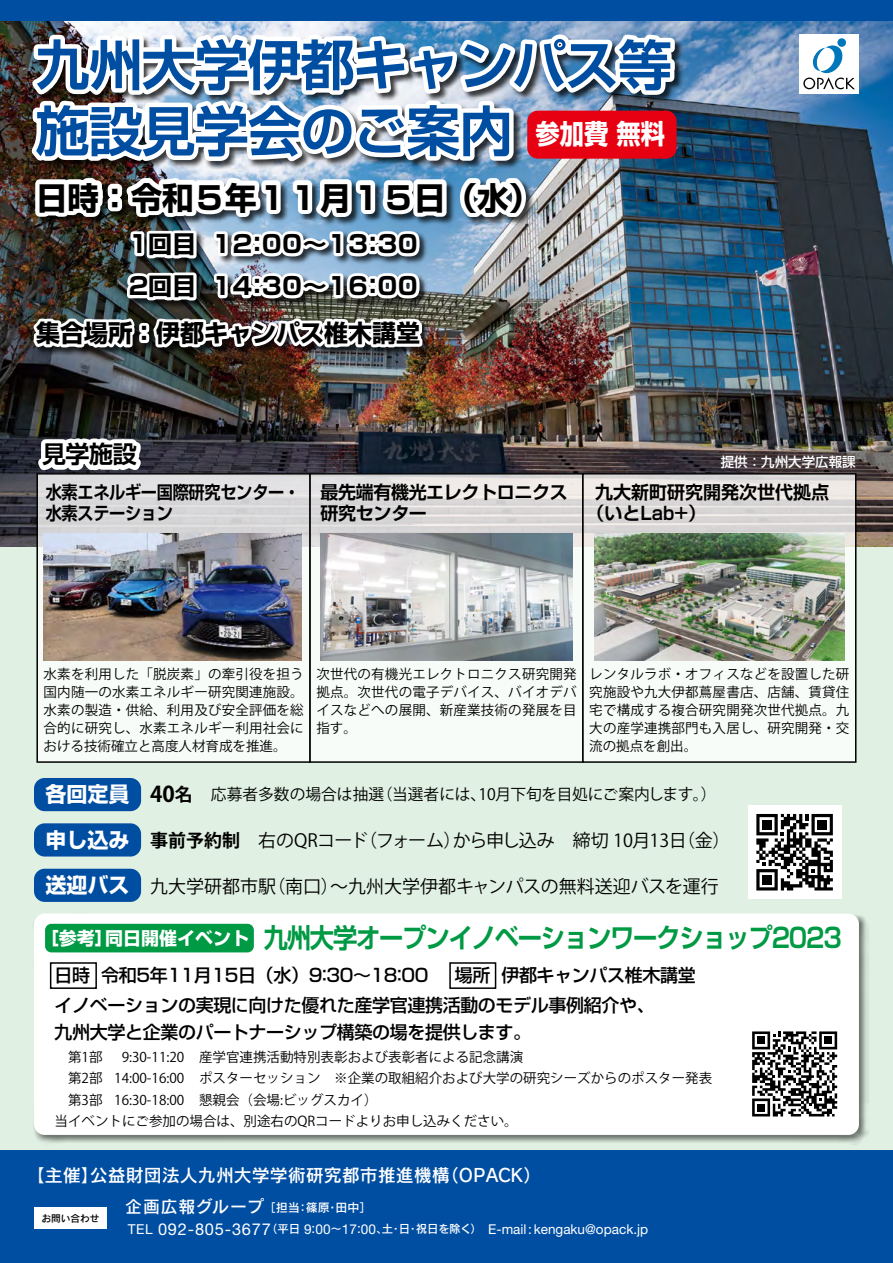
<style>
.page{position:relative;width:893px;height:1263px;background:#fff}
.page>*{position:absolute;margin:0;border:0;box-sizing:border-box;transform-origin:0 0}
.t1{font:700 54px/66px "Shin Go Pro De";letter-spacing:-.02em;color:#004ea2}
.t2{font:700 31.5px "Shin Go Pro";color:#000}
.t3{font:700 27px "Shin Go Pro De";letter-spacing:-.05em;color:#094;scale:.9 1}
.t4{font:700 27px "Shin Go Pro";color:#fff;scale:.9 1}
.t5{font:700 24px "Shin Go Pro";color:#000}
.t6{font:700 24px "Shin Go Pro De";color:#000}
.t7{font:700 21.6px "Koz Go Pr 6 N";color:#000}
.t8{font:700 21px "Shin Go Pro";color:#fff}
.t9{font:500 18px/27px "Shin Go Pro";letter-spacing:-.02em;color:#000}
.t10{font:18px "Koz Go Pr 6 N";color:#000}
.t11{font:18px "Rodin Pro DB";color:#fff}
.t12{font:700 18px/21px "Shin Go Pro De";letter-spacing:-.02em;color:#000;scale:.9 1}
.t13{font:700 18px/21px "Shin Go Pro De";color:#000}
.t14{font:700 18px/21px "Shin Go Pro De";letter-spacing:-.02em;color:#000}
.t15{font:18px "Koz Go Pr 6 N";letter-spacing:-.03em;color:#000}
.t16{font:700 18px "Shin Go Pro";color:#fff}
.t17{font:700 18px "Koz Go Pr 6 N";color:#000}
.t18{font:16.95px "Rodin Pro DB";letter-spacing:.05em;color:#fff}
.t19{font:16.35px "Helvetica Neue";letter-spacing:.05em;color:#fff}
.t20{font:15.75px "Koz Go Pr 6 N";color:#000}
.t21{font:15.75px "Koz Go Pr 6 N";letter-spacing:-.025em;color:#000}
.t22{font:13.65px "Helvetica Neue";color:#fff}
.t23{font:13.5px/18px "Koz Go Pr 6 N";color:#000;text-align:justify}
.t24{font:13.5px "Helvetica Neue";color:#fff}
.t25{font:500 13.5px "Shin Go Pro";color:#fff}
.t26{font:12px "Rodin Pro DB";color:#fff}
.t27{font:11.4px "Rodin Pro DB";color:#fff}
.t28{font:9.75px "Rodin Pro DB";color:#000}
.s1{font-weight:700}
</style>
<div class="page">
<div style="left:0;top:529px;width:893px;height:643px;background:#e0f0e2"></div>
<div style="left:0;top:0;width:893px;height:21px;background:#004ea2"></div>
<div style="left:0;top:1150px;width:893px;height:113px;background:#004ea2"></div>
<img style="left:0;top:21px;width:893px;height:526px">
<img style="left:33px;top:915px;width:836px;height:230px">
<div style="left:34px;top:913px;width:825px;height:222px;background:#fff;border-radius:11px"></div>
<svg style="left:39px;top:476px;width:269px;height:284px;background:#eceeed"></svg>
<div style="left:36px;top:473px;width:275px;height:290px;border:2px solid #000"></div>
<svg style="left:312px;top:476px;width:269px;height:284px;background:#eff0ee"></svg>
<div style="left:309px;top:473px;width:275px;height:290px;border:2px solid #000"></div>
<svg style="left:585px;top:476px;width:268px;height:284px;background:#eff1ee"></svg>
<div style="left:582px;top:473px;width:274px;height:290px;border:2px solid #000"></div>
<svg style="left:30px;top:427px;width:119px;height:54px"></svg>
<img style="left:31px;top:356px;width:403px;height:5px">
<img style="left:23px;top:21px;width:656px;height:335px">
<div style="left:45px;top:924px;width:209px;height:28px;background:#094;border-radius:6px"></div>
<div style="left:527px;top:111px;width:150px;height:48px;background:#e60012;border-radius:11px"></div>
<div style="left:34px;top:823px;width:107px;height:33px;background:#004ea2;border-radius:11px"></div>
<div style="left:34px;top:778px;width:107px;height:33px;background:#004ea2;border-radius:11px"></div>
<div style="left:34px;top:869px;width:107px;height:33px;background:#004ea2;border-radius:11px"></div>
<svg style="left:752px;top:1031px;width:85px;height:85px"></svg>
<div style="left:757px;top:1036px;width:8px;height:8px;background:#000"></div>
<div style="left:824px;top:1036px;width:8px;height:8px;background:#000"></div>
<div style="left:757px;top:1104px;width:8px;height:7px;background:#000"></div>
<div style="left:748px;top:805px;width:93px;height:94px;background:#fff"></div>
<div style="left:50px;top:962px;width:47px;height:27px;border:2px solid #000"></div>
<div style="left:449px;top:962px;width:47px;height:27px;border:2px solid #000"></div>
<img style="left:44px;top:534px;width:258px;height:126px">
<img style="left:594px;top:533px;width:251px;height:127px">
<div style="left:799px;top:34px;width:60px;height:60px;background:#fff"></div>
<div style="left:837px;top:38px;width:9px;height:9px;background:#0076bb;border-radius:50%"></div>
<svg style="left:803px;top:45px;width:52px;height:44px"></svg>
<div style="left:34px;top:1207px;width:73px;height:22px;background:#fff"></div>
<img style="left:320px;top:533px;width:253px;height:127px">
<svg style="left:756px;top:814px;width:77px;height:76px"></svg>
<div style="left:762px;top:820px;width:10px;height:9px;background:#000"></div>
<div style="left:817px;top:820px;width:10px;height:9px;background:#000"></div>
<div style="left:762px;top:875px;width:10px;height:9px;background:#000"></div>
<h1 class="t1" style="left:36px;top:25px;width:638px">九州大学伊都キャンパス等施設見学会のご案内</h1>
<h3 class="t4" style="left:535px;top:112px;width:145px">参加費無料</h3>
<h2 class="t2" style="left:36px;top:173px;width:505px">日時：令和５年１１月１５日（水(</h2>
<h3 class="t5" style="left:129px;top:225px;width:69px">1回目</h3>
<h3 class="t5" style="left:129px;top:267px;width:69px">2回目</h3>
<h3 class="t5" style="left:210px;top:225px;width:212px">１２：００~１３：３０</h3>
<h3 class="t5" style="left:210px;top:267px;width:212px">１４：３０~１６：００</h3>
<h3 class="t5" style="left:36px;top:314px;width:385px">集合場所：伊都キャンパス椎木講堂</h3>
<h3 class="t6" style="left:42px;top:435px;width:96px">見学施設</h3>
<p class="t25" style="left:721px;top:451px;width:136px">提供：九州大学広報課</p>
<h3 class="t12" style="left:46px;top:479px;width:284px">水素エネルギー国際研究センター・水素ステーション</h3>
<h3 class="t14" style="left:320px;top:479px;width:249px">最先端有機光エレクトロニクス研究センター</h3>
<h3 class="t13" style="left:587px;top:479px;width:244px;text-indent:9px">九大新町研究開発次世代拠点（いとLab+(</h3>
<p class="t23" style="left:44px;top:665px;width:262px">水素を利用した「脱炭素」の牽引役を担う国内随一の水素エネルギー研究関連施設。水素の製造・供給、利用及び安全評価を総合的に研究し、水素エネルギー利用社会における技術確立と高度人材育成を推進。</p>
<p class="t23" style="left:316px;top:665px;width:262px">次世代の有機光エレクトロニクス研究開発拠点。次世代の電子デバイス、バイオデバイスなどへの展開、新産業技術の発展を目指す。</p>
<p class="t23" style="left:589px;top:665px;width:262px">レンタルラボ・オフィスなどを設置した研究施設や九大伊都蔦屋書店、店舗、賃貸住宅で構成する複合研究開発次世代拠点。九大の産学連携部門も入居し、研究開発・交流の拠点を創出。</p>
<h3 class="t8" style="left:46px;top:777px;width:85px">各回定員</h3>
<h3 class="t17" style="left:175px;top:784px;width:19px">名</h3>
<h3 class="t7" style="left:150px;top:782px;width:26px">40</h3>
<p class="t20" style="left:211px;top:785px;width:175px">応募者多数の場合は抽選</p>
<p class="t20" style="left:377px;top:785px;width:111px">（当選者には、</p>
<p class="t21" style="left:479px;top:785px;width:240px">10月下旬を目処にご案内します (。</p>
<h3 class="t8" style="left:46px;top:823px;width:85px">申し込み</h3>
<h3 class="t10" style="left:150px;top:831px;width:219px"><span class="s1">事前予約制</span>　右のQRコード</h3>
<h3 class="t15" style="left:453px;top:831px;width:279px">から申し込み　締切 10月13 （日金(</h3>
<h3 class="t10" style="left:359px;top:831px;width:104px">（フォーム）</h3>
<h3 class="t8" style="left:46px;top:868px;width:85px">送迎バス</h3>
<h3 class="t10" style="left:268px;top:876px;width:453px">（南口）～九州大学伊都キャンパスの無料送迎バスを運行</h3>
<h3 class="t10" style="left:150px;top:876px;width:127px">九大学研都市駅</h3>
<h3 class="t16" style="left:41px;top:924px;width:73px">［参考］</h3>
<h3 class="t16" style="left:105px;top:924px;width:145px">同日開催イベント</h3>
<h3 class="t3" style="left:264px;top:916px;width:644px">九州大学オープンイノベーションワークショップ2023</h3>
<h3 class="t9" style="left:55px;top:960px;width:37px">日時</h3>
<h3 class="t9" style="left:101px;top:960px;width:329px">令和5年11月15日（水） 9：30～ 1 8：00</h3>
<h3 class="t9" style="left:455px;top:960px;width:37px">場所</h3>
<h3 class="t9" style="left:501px;top:960px;width:196px">伊都キャンパス椎木講堂</h3>
<h3 class="t9" style="left:55px;top:990px;width:602px">イノベーションの実現に向けた優れた産学官連携活動のモデル事例紹介や、九州大学と企業のパートナーシップ構築の場を提供します。</h3>
<p class="t23" style="left:68px;top:1049px;width:36px">第部1</p>
<p class="t23" style="left:68px;top:1070px;width:36px">第部2</p>
<p class="t23" style="left:122px;top:1049px;width:64px">9:30-11:20</p>
<p class="t23" style="left:114px;top:1070px;width:71px">14:00-16:00</p>
<p class="t23" style="left:199px;top:1049px;width:325px">産学官連携活動特別表彰および表彰者による記念講演</p>
<p class="t23" style="left:199px;top:1070px;width:514px">ポスターセッション　※企業の取組紹介および大学の研究シーズからのポスター発表</p>
<p class="t23" style="left:199px;top:1091px;width:180px">懇親会（会場:ビッグスカイ(</p>
<p class="t23" style="left:55px;top:1089px;width:465px;line-height:21px;text-indent:14px">第部3<br>当イベントにご参加の場合は、別途右のQRコードよりお申し込みください。</p>
<p class="t23" style="left:114px;top:1091px;width:71px">16:30-18:00</p>
<h3 class="t11" style="left:441px;top:1163px;width:102px">（OPACK(</h3>
<h3 class="t11" style="left:27px;top:1163px;width:73px">【主催】</h3>
<h3 class="t11" style="left:90px;top:1163px;width:362px">公益財団法人九州大学学術研究都市推進機構</h3>
<p class="t28" style="left:41px;top:1212px;width:60px">お問い合わせ</p>
<p class="t18" style="left:125px;top:1196px;width:140px">企画広報グループ</p>
<p class="t26" style="left:264px;top:1200px;width:37px">［担当</p>
<p class="t26" style="left:306px;top:1200px;width:25px">篠原</p>
<p class="t26" style="left:336px;top:1200px;width:37px">田中[</p>
<p class="t26" style="left:297px;top:1200px;width:13px">：</p>
<p class="t26" style="left:327px;top:1200px;width:13px">・</p>
<p class="t19" style="left:158px;top:1217px;width:114px">092-805-3677</p>
<p class="t27" style="left:266px;top:1221px;width:36px">（平日</p>
<p class="t27" style="left:416px;top:1221px;width:68px">祝日を除く）</p>
<p class="t27" style="left:376px;top:1221px;width:19px">土、</p>
<p class="t27" style="left:399px;top:1221px;width:13px">日</p>
<p class="t22" style="left:128px;top:1219px;width:27px">TEL</p>
<p class="t22" style="left:304px;top:1219px;width:28px">9:00</p>
<p class="t22" style="left:342px;top:1219px;width:36px">17:00</p>
<p class="t27" style="left:331px;top:1221px;width:13px">～</p>
<p class="t27" style="left:390px;top:1221px;width:13px">・</p>
<p class="t27" style="left:407px;top:1221px;width:13px">・</p>
<p class="t24" style="left:488px;top:1219px;width:161px">E-mail:kengaku@opack j p.</p>
</div>
